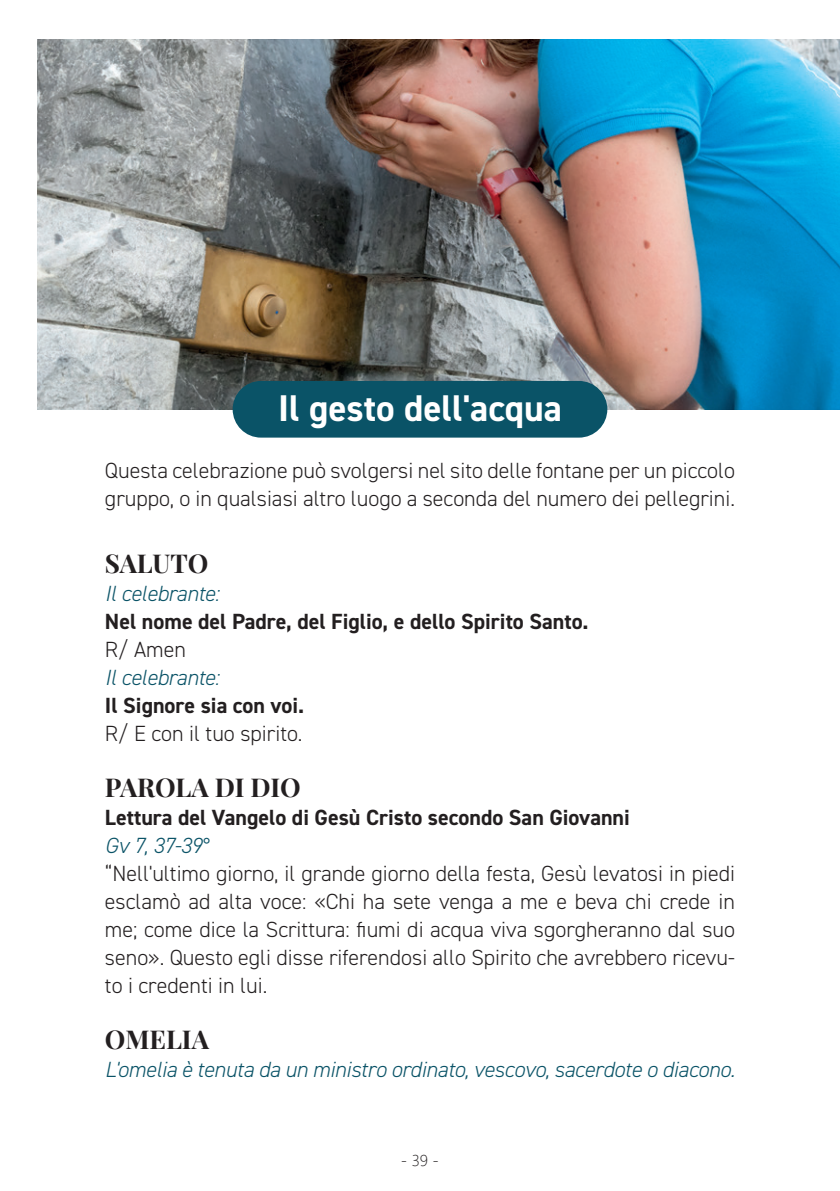
<style>
.page{position:relative;width:840px;height:1191px;background:#fff}
.page>*{position:absolute;margin:0;border:0;box-sizing:border-box;transform-origin:0 0}
.t1{font:700 37.2px "DIN2014";color:#fff}
.t2{font:700 26px "Playfair Display";letter-spacing:-.005em;color:#231f20}
.t3{font:300 22px/28px "DIN2014";color:#231f20}
.t4{font:700 22px "DIN2014";color:#231f20}
.t5{font:italic 300 22px "DIN2014";letter-spacing:-.01em;color:#0a5367}
.t6{font:16px "Webly Sleek UI Light";color:#231f20}
</style>
<div class="page">
<img style="left:38px;top:40px;width:801px;height:369px">
<div style="left:232px;top:381px;width:375px;height:56px;background:#0a5367;border-radius:28px"></div>
<h1 class="t1" style="left:278px;top:383px;width:285px">Il gesto dell'acqua</h1>
<p class="t3" style="left:105px;top:457px;width:631px">Questa celebrazione può svolgersi nel sito delle fontane per un piccolo gruppo, o in qualsiasi altro luogo a seconda del numero dei pellegrini.</p>
<p class="t2" style="left:105px;top:543px;width:105px">SALUTO</p>
<p class="t5" style="left:105px;top:580px;width:116px">Il celebrante:</p>
<p class="t4" style="left:105px;top:607px;width:485px">Nel nome del Padre, del Figlio, e dello Spirito Santo.</p>
<p class="t3" style="left:105px;top:636px;width:82px">R/ Amen</p>
<p class="t5" style="left:105px;top:664px;width:116px">Il celebrante:</p>
<p class="t4" style="left:105px;top:691px;width:201px">Il Signore sia con voi.</p>
<p class="t3" style="left:105px;top:720px;width:199px">R/ E con il tuo spirito.</p>
<p class="t2" style="left:105px;top:767px;width:197px">PAROLA DI DIO</p>
<p class="t4" style="left:105px;top:803px;width:526px">Lettura del Vangelo di Gesù Cristo secondo San Giovanni</p>
<p class="t5" style="left:105px;top:832px;width:105px">Gv 7, 37-39°</p>
<p class="t3" style="left:105px;top:860px;width:631px;text-align:justify">“Nell'ultimo giorno, il grande giorno della festa, Gesù levatosi in piedi esclamò ad alta voce: «Chi ha sete venga a me e beva chi crede in me; come dice la Scrittura: fiumi di acqua viva sgorgheranno dal suo seno». Questo egli disse riferendosi allo Spirito che avrebbero ricevu&shy;to i credenti in lui.</p>
<p class="t2" style="left:105px;top:1019px;width:105px">OMELIA</p>
<p class="t5" style="left:105px;top:1056px;width:631px">L'omelia è tenuta da un ministro ordinato, vescovo, sacerdote o diacono.</p>
<p class="t6" style="left:401px;top:1148px;width:39px">- 39 -</p>
</div>
